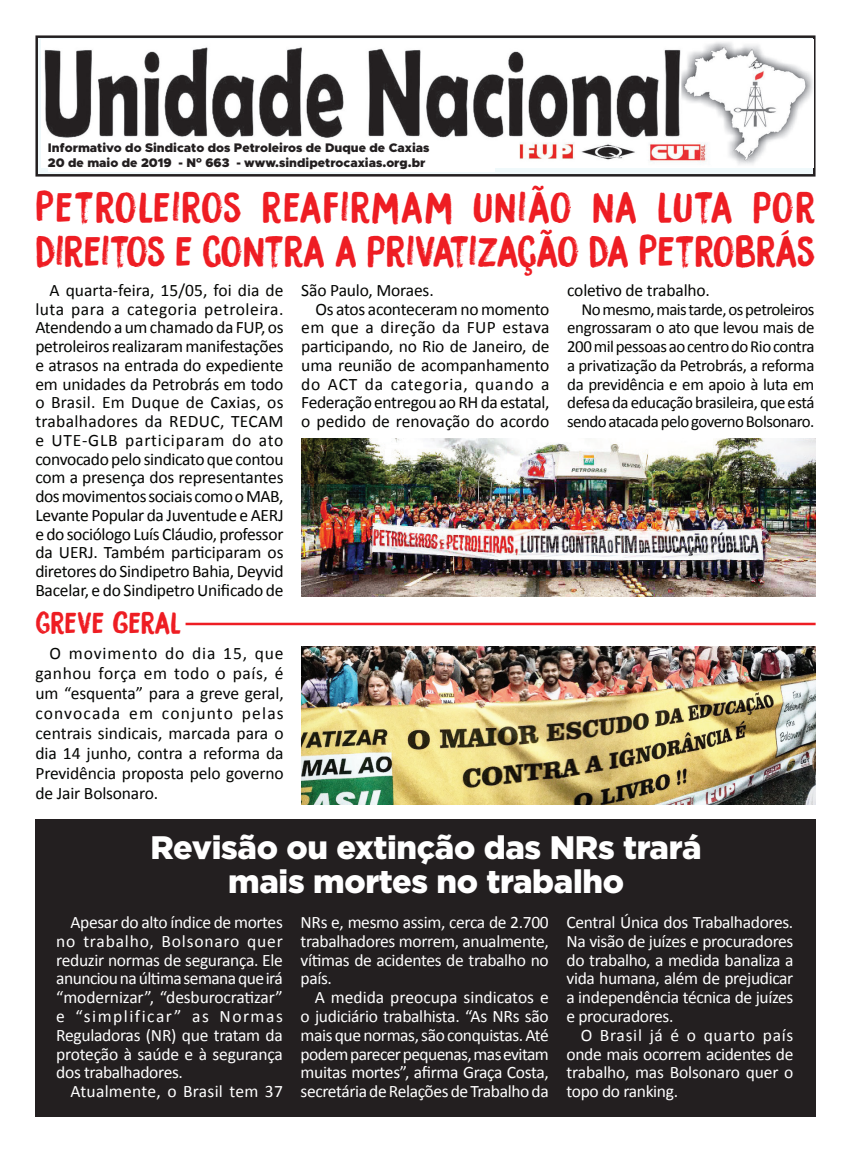
<style>
.page{position:relative;width:851px;height:1152px;background:#fff}
.page>*{position:absolute;margin:0;border:0;box-sizing:border-box;transform-origin:0 0}
.Texto{font:38.75px/43.8px "DK Bocadillo";color:#ee1d23}
.Texto-2{font:900 32.5px "Gotham";letter-spacing:-.01em;color:#fff}
.Texto-3{font:27.5px "DK Bocadillo";color:#ee1d23}
.Texto-4{font:17.5px/18.8px "Calibri";letter-spacing:-.015em;color:#040503;text-align:justify}
.Texto-5{font:17.5px/18.8px "Calibri";letter-spacing:-.02em;color:#fff;text-align:justify}
.Texto-6{font:17.5px "Calibri";letter-spacing:.015em;color:#fff}
.Texto-7{font:16.88px/18.8px "Calibri";letter-spacing:-.03em;color:#040503;text-align:justify}
.t1{font:900 12.5px "Metropolis";color:#231f20}
.s1{font-family:"Futura BT";font-weight:700}
</style>
<div class="page">
<div style="left:37px;top:37px;width:777px;height:138px;background:#f0f9fb"></div>
<div style="left:35px;top:35px;width:780px;height:142px;border:2px solid #231f20"></div>
<img style="left:41px;top:39px;width:772px;height:129px">
<div style="left:48px;top:142px;width:446px;height:30px;background:#fff"></div>
<div style="left:35px;top:818px;width:781px;height:298px;background:#231f20"></div>
<img style="left:301px;top:438px;width:514px;height:158px">
<hr style="left:185px;top:622px;width:630px;height:3px;background:#ee1d23">
<img style="left:301px;top:646px;width:514px;height:158px">
<p class="t1" style="left:48px;top:140px;width:383px">Informativo do Sindicato dos Petroleiros de Duque de Caxias</p>
<p class="t1" style="left:48px;top:155px;width:379px">20 de maio de 2019 - N<span class="s1">º</span> 663 - www.sindipetrocaxias.org.br</p>
<p class="Texto" style="left:35px;top:185px;width:781px">PETROLEIROS REAFIRMAM UNIÃO NA LUTA POR<br>DIREITOS E CONTRA A PRIVATIZAÇÃO DA PETROBRÁS</p>
<p class="Texto-4" style="left:35px;top:281px;width:250px;text-indent:14px">A quarta-feira, 15/05, foi dia de luta para a categoria petroleira.<br>Atendendo a um chamado da FUP, os petroleiros realizaram manifestações e atrasos na entrada do expediente em unidades da Petrobrás em todo o Brasil. Em Duque de Caxias, os trabalhadores da REDUC, TECAM e UTE-GLB participaram do ato convocado pelo sindicato que contou com a presença dos representantes dos movimentos sociais como o MAB, Levante Popular da Juventude e AERJ e do sociólogo Luís Cláudio, professor da UERJ. Também participaram os diretores do Sindipetro Bahia, Deyvid Bacelar, e do Sindipetro Unificado de</p>
<p class="Texto-4" style="left:301px;top:281px;width:134px">São Paulo, Moraes.</p>
<p class="Texto-4" style="left:301px;top:299px;width:250px;text-indent:14px">Os atos aconteceram no momento em que a direção da FUP estava participando, no Rio de Janeiro, de uma reunião de acompanhamento do ACT da categoria, quando a Federação entregou ao RH da estatal, o pedido de renovação do acordo</p>
<p class="Texto-3" style="left:35px;top:606px;width:147px">GREVE GERAL</p>
<p class="Texto-4" style="left:35px;top:643px;width:250px;line-height:20px;text-indent:14px">O movimento do dia 15, que ganhou força em todo o país, é um “esquenta” para a greve geral, convocada em conjunto pelas centrais sindicais, marcada para o dia 14 junho, contra a reforma da Previdência proposta pelo governo de Jair Bolsonaro.</p>
<p class="Texto-4" style="left:567px;top:281px;width:144px">coletivo de trabalho.</p>
<p class="Texto-7" style="left:567px;top:300px;width:249px;text-indent:14px">No mesmo, mais tarde, os petroleiros engrossaram o ato que levou mais de 200 mil pessoas ao centro do Rio contra a privatização da Petrobrás, a reforma da previdência e em apoio à luta em defesa da educação brasileira, que está sendo atacada pelo governo Bolsonaro.</p>
<p class="Texto-2" style="left:150px;top:829px;width:552px">Revisão ou extinção das NRs trará</p>
<p class="Texto-2" style="left:228px;top:863px;width:397px">mais mortes no trabalho</p>
<p class="Texto-5" style="left:56px;top:913px;width:228px;text-indent:14px">Apesar do alto índice de mortes no trabalho, Bolsonaro quer reduzir normas de segurança. Ele anunciou na última semana que irá “modernizar”, “desburocratizar” e “simplificar” as Normas Reguladoras (NR) que tratam da proteção à saúde e à segurança dos trabalhadores.</p>
<p class="Texto-6" style="left:70px;top:1080px;width:214px">Atualmente, o Brasil tem 37</p>
<p class="Texto-5" style="left:300px;top:913px;width:250px">NRs e, mesmo assim, cerca de 2.700 trabalhadores morrem, anualmente, vítimas de acidentes de trabalho no país.</p>
<p class="Texto-5" style="left:300px;top:988px;width:250px;text-indent:14px">A medida preocupa sindicatos e o judiciário trabalhista. “As NRs são mais que normas, são conquistas. Até podem parecer pequenas, mas evitam muitas mortes”, afirma Graça Costa, secretária de Relações de Trabalho da</p>
<p class="Texto-5" style="left:566px;top:913px;width:228px">Central Única dos Trabalhadores.<br>Na visão de juízes e procuradores do trabalho, a medida banaliza a vida humana, além de prejudicar a independência técnica de juízes e procuradores.</p>
<p class="Texto-5" style="left:566px;top:1025px;width:228px;text-indent:14px">O Brasil já é o quarto país onde mais ocorrem acidentes de trabalho, mas Bolsonaro quer o topo do ranking.</p>
</div>
